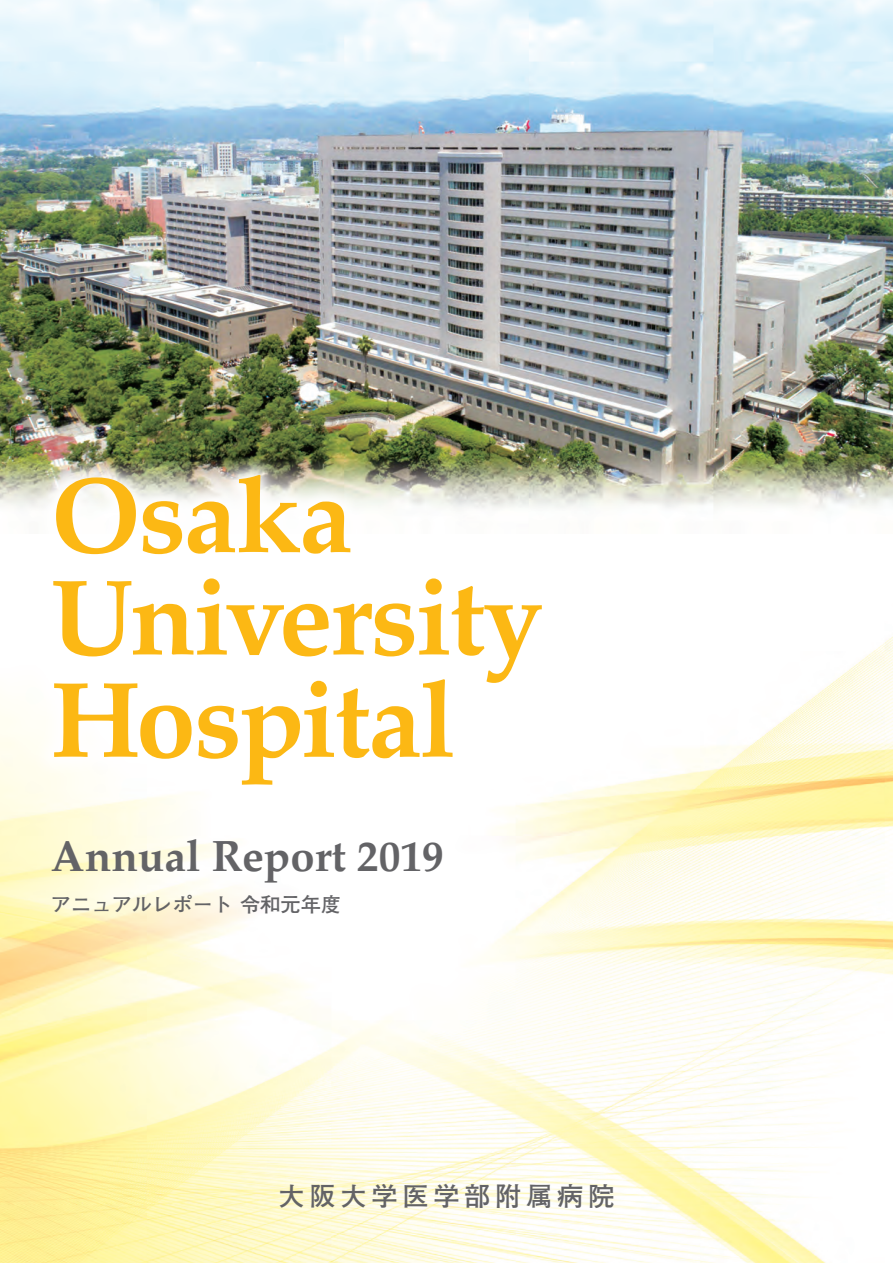
<style>
.page{position:relative;width:893px;height:1263px;background:#fff}
.page>*{position:absolute;margin:0;border:0;box-sizing:border-box;transform-origin:0 0}
.t1{font:700 107.7px/102.3px "Palatino";letter-spacing:-.02em;color:#fcb814}
.t2{font:700 43.5px "Palatino";color:#636366}
.t3{font:700 26.25px "Futo Go B101 Pro";letter-spacing:.18em;color:#636366}
.t4{font:700 20.25px "Futo Go B101 Pro";color:#636366}
</style>
<div class="page">
<img style="left:0;top:636px;width:893px;height:627px">
<img style="left:0;top:0;width:893px;height:508px">
<img style="left:0;top:400px;width:608px;height:468px">
<p class="t1" style="left:50px;top:462px;width:494px">Osaka<br>University<br>Hospital</p>
<p class="t2" style="left:51px;top:819px;width:395px">Annual Report 2019</p>
<p class="t4" style="left:51px;top:888px;width:292px">アニュアルレポート 令和元年度</p>
<p class="t3" style="left:278px;top:1175px;width:338px">大阪大学医学部附属病院</p>
</div>
